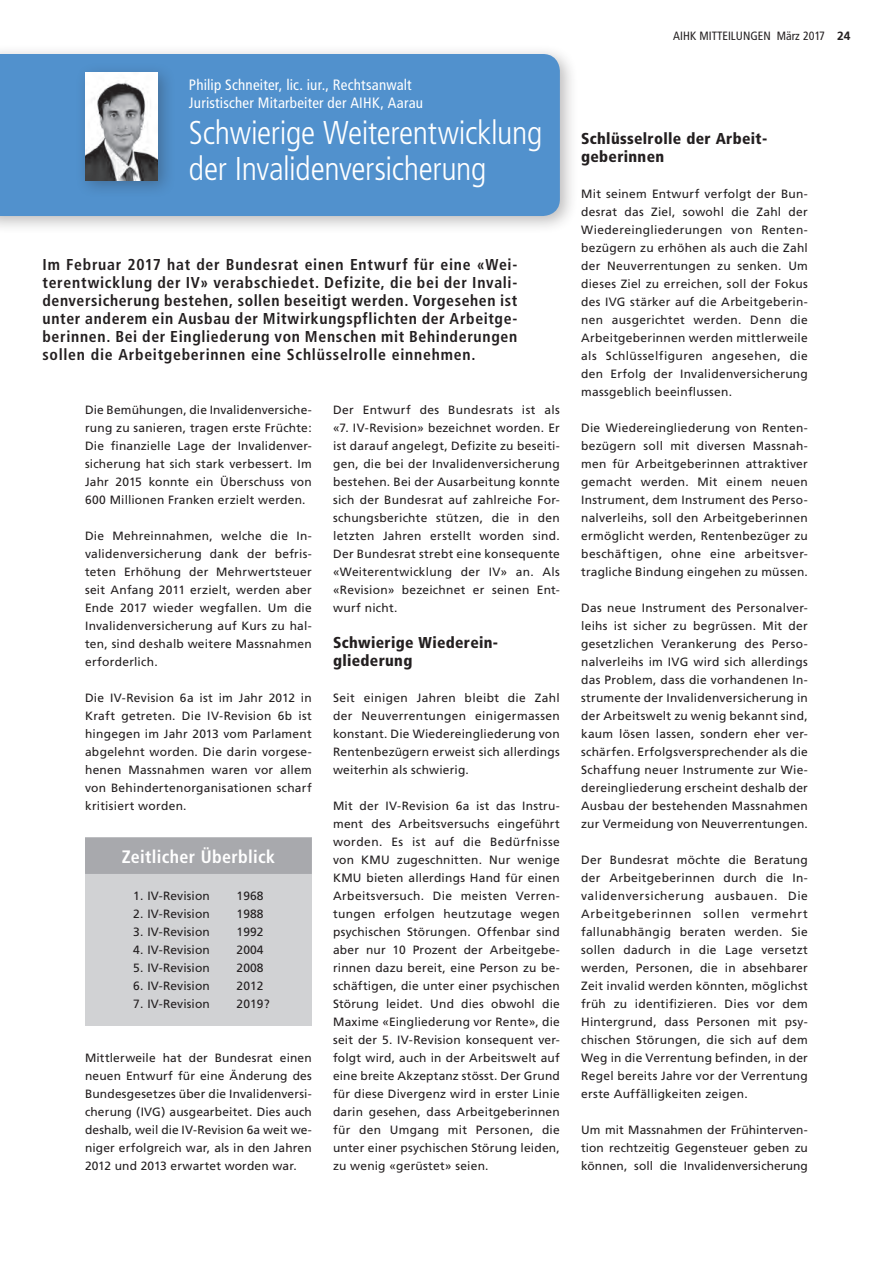
<style>
.page{position:relative;width:893px;height:1263px;background:#fff}
.page>*{position:absolute;margin:0;border:0;box-sizing:border-box;transform-origin:0 0}
.haupttitel{font:300 condensed 33px/36px "Frutiger";letter-spacing:-.01em;color:#fff}
.haupttitel_grau{font:700 condensed 18px "Frutiger";letter-spacing:.02em;color:#fff}
.lead__Abstand_nach{font:700 condensed 15.75px/18px "Frutiger";letter-spacing:.045em;color:#231f20;text-align:justify}
.zwischentitel{font:900 condensed 15.75px/18px "Frutiger";letter-spacing:.02em;color:#231f20}
.autor{font:condensed 15px/18px "Frutiger";letter-spacing:.015em;color:#fff}
.fliesstext{font:12px/18px "Frutiger";letter-spacing:.02em;color:#231f20;text-align:justify}
.text_grau{font:12px "Frutiger";letter-spacing:.01em;color:#231f20}
.t1{font:condensed 12px "Frutiger";color:#231f20}
.s1{font-family:"Frutiger LT45";font-weight:300;font-stretch:normal}
</style>
<div class="page">
<div style="left:0;top:44px;width:578px;height:191px;background:#231f20;opacity:.3"></div>
<div style="left:0;top:54px;width:560px;height:162px;background:#5191cd"></div>
<div style="left:85px;top:838px;width:227px;height:188px;background:#d1d2d4"></div>
<div style="left:85px;top:837px;width:227px;height:37px;background:#a8a9ad"></div>
<div style="left:75px;top:62px;width:101px;height:137px;background:#231f20;opacity:.3"></div>
<img style="left:85px;top:72px;width:73px;height:108px">
<p class="autor" style="left:189px;top:76px;width:235px">Philip Schneiter, lic. iur., Rechtsanwalt<br>Juristischer Mitarbeiter der AIHK, Aarau</p>
<p class="haupttitel" style="left:189px;top:115px;width:355px">Schwierige Weiterentwicklung der Invalidenversicherung</p>
<p class="lead__Abstand_nach" style="left:43px;top:256px;width:476px">Im Februar 2017 hat der Bundesrat einen Entwurf für eine «Wei&shy;terentwicklung der IV» verabschiedet. Defizite, die bei der Invali&shy;denversicherung bestehen, sollen beseitigt werden. Vorgesehen ist unter anderem ein Ausbau der Mitwirkungspflichten der Arbeitge&shy;berinnen. Bei der Eingliederung von Menschen mit Behinderungen sollen die Arbeitgeberinnen eine Schlüsselrolle einnehmen.</p>
<p class="fliesstext" style="left:85px;top:401px;width:228px">Die Bemühungen, die Invalidenversiche&shy;rung zu sanieren, tragen erste Früchte:<br>Die finanzielle Lage der Invalidenver&shy;sicherung hat sich stark verbessert. Im Jahr 2015 konnte ein Überschuss von 600 Millionen Franken erzielt werden.</p>
<p class="fliesstext" style="left:85px;top:527px;width:228px">Die Mehreinnahmen, welche die In&shy;validenversicherung dank der befris&shy;teten Erhöhung der Mehrwertsteuer seit Anfang 2011 erzielt, werden aber Ende 2017 wieder wegfallen. Um die Invalidenversicherung auf Kurs zu hal&shy;ten, sind deshalb weitere Massnahmen erforderlich.</p>
<p class="fliesstext" style="left:85px;top:689px;width:228px">Die IV-Revision 6a ist im Jahr 2012 in Kraft getreten. Die IV-Revision 6b ist hingegen im Jahr 2013 vom Parlament abgelehnt worden. Die darin vorgese&shy;henen Massnahmen waren vor allem von Behindertenorganisationen scharf kritisiert worden.</p>
<p class="haupttitel_grau" style="left:122px;top:846px;width:155px">Zeitlicher Überblick</p>
<p class="text_grau" style="left:133px;top:889px;width:78px">1. IV-Revision</p>
<p class="text_grau" style="left:237px;top:889px;width:29px">1968</p>
<p class="text_grau" style="left:133px;top:907px;width:78px">2. IV-Revision</p>
<p class="text_grau" style="left:237px;top:907px;width:29px">1988</p>
<p class="text_grau" style="left:133px;top:925px;width:78px">3. IV-Revision</p>
<p class="text_grau" style="left:237px;top:925px;width:29px">1992</p>
<p class="text_grau" style="left:133px;top:943px;width:78px">4. IV-Revision</p>
<p class="text_grau" style="left:237px;top:943px;width:29px">2004</p>
<p class="text_grau" style="left:133px;top:961px;width:78px">5. IV-Revision</p>
<p class="text_grau" style="left:237px;top:961px;width:29px">2008</p>
<p class="text_grau" style="left:133px;top:979px;width:78px">6. IV-Revision</p>
<p class="text_grau" style="left:237px;top:979px;width:29px">2012</p>
<p class="text_grau" style="left:133px;top:997px;width:78px">7. IV-Revision</p>
<p class="text_grau" style="left:237px;top:997px;width:35px">2019?</p>
<p class="fliesstext" style="left:85px;top:1049px;width:228px">Mittlerweile hat der Bundesrat einen neuen Entwurf für eine Änderung des Bundesgesetzes über die Invalidenversi&shy;cherung (IVG) ausgearbeitet. Dies auch deshalb, weil die IV-Revision 6a weit we&shy;niger erfolgreich war, als in den Jahren 2012 und 2013 erwartet worden war.</p>
<p class="fliesstext" style="left:333px;top:401px;width:228px">Der Entwurf des Bundesrats ist als «7. IV-Revision» bezeichnet worden. Er ist darauf angelegt, Defizite zu beseiti&shy;gen, die bei der Invalidenversicherung bestehen. Bei der Ausarbeitung konnte sich der Bundesrat auf zahlreiche For&shy;schungsberichte stützen, die in den letzten Jahren erstellt worden sind.<br>Der Bundesrat strebt eine konsequente «Weiterentwicklung der IV» an. Als «Revision» bezeichnet er seinen Ent&shy;wurf nicht.</p>
<p class="zwischentitel" style="left:333px;top:633px;width:165px">Schwierige Wiederein&shy;gliederung</p>
<p class="fliesstext" style="left:333px;top:689px;width:228px">Seit einigen Jahren bleibt die Zahl der Neuverrentungen einigermassen konstant. Die Wiedereingliederung von Rentenbezügern erweist sich allerdings weiterhin als schwierig.</p>
<p class="fliesstext" style="left:333px;top:797px;width:228px">Mit der IV-Revision 6a ist das Instru&shy;ment des Arbeitsversuchs eingeführt worden. Es ist auf die Bedürfnisse von KMU zugeschnitten. Nur wenige KMU bieten allerdings Hand für einen Arbeitsversuch. Die meisten Verren&shy;tungen erfolgen heutzutage wegen psychischen Störungen. Offenbar sind aber nur 10 Prozent der Arbeitgebe&shy;rinnen dazu bereit, eine Person zu be&shy;schäftigen, die unter einer psychischen Störung leidet. Und dies obwohl die Maxime «Eingliederung vor Rente», die seit der 5. IV-Revision konsequent ver&shy;folgt wird, auch in der Arbeitswelt auf eine breite Akzeptanz stösst. Der Grund für diese Divergenz wird in erster Linie darin gesehen, dass Arbeitgeberinnen für den Umgang mit Personen, die unter einer psychischen Störung leiden, zu wenig «gerüstet» seien.</p>
<p class="t1" style="left:673px;top:29px;width:179px">AIHK MITTEILUNGEN März 2017 <span class="s1">24</span></p>
<p class="zwischentitel" style="left:581px;top:129px;width:186px">Schlüsselrolle der Arbeit&shy;geberinnen</p>
<p class="fliesstext" style="left:581px;top:185px;width:228px">Mit seinem Entwurf verfolgt der Bun&shy;desrat das Ziel, sowohl die Zahl der Wiedereingliederungen von Renten&shy;bezügern zu erhöhen als auch die Zahl der Neuverrentungen zu senken. Um dieses Ziel zu erreichen, soll der Fokus des IVG stärker auf die Arbeitgeberin&shy;nen ausgerichtet werden. Denn die Arbeitgeberinnen werden mittlerweile als Schlüsselfiguren angesehen, die den Erfolg der Invalidenversicherung massgeblich beeinflussen.</p>
<p class="fliesstext" style="left:581px;top:419px;width:228px">Die Wiedereingliederung von Renten&shy;bezügern soll mit diversen Massnah&shy;men für Arbeitgeberinnen attraktiver gemacht werden. Mit einem neuen Instrument, dem Instrument des Perso&shy;nalverleihs, soll den Arbeitgeberinnen ermöglicht werden, Rentenbezüger zu beschäftigen, ohne eine arbeitsver&shy;tragliche Bindung eingehen zu müssen.</p>
<p class="fliesstext" style="left:581px;top:599px;width:228px">Das neue Instrument des Personalver&shy;leihs ist sicher zu begrüssen. Mit der gesetzlichen Verankerung des Perso&shy;nalverleihs im IVG wird sich allerdings das Problem, dass die vorhandenen In&shy;strumente der Invalidenversicherung in der Arbeitswelt zu wenig bekannt sind, kaum lösen lassen, sondern eher ver&shy;schärfen. Erfolgsversprechender als die Schaffung neuer Instrumente zur Wie&shy;dereingliederung erscheint deshalb der Ausbau der bestehenden Massnahmen zur Vermeidung von Neuverrentungen.</p>
<p class="fliesstext" style="left:581px;top:851px;width:228px">Der Bundesrat möchte die Beratung der Arbeitgeberinnen durch die In&shy;validenversicherung ausbauen. Die Arbeitgeberinnen sollen vermehrt fallunabhängig beraten werden. Sie sollen dadurch in die Lage versetzt werden, Personen, die in absehbarer Zeit invalid werden könnten, möglichst früh zu identifizieren. Dies vor dem Hintergrund, dass Personen mit psy&shy;chischen Störungen, die sich auf dem Weg in die Verrentung befinden, in der Regel bereits Jahre vor der Verrentung erste Auffälligkeiten zeigen.</p>
<p class="fliesstext" style="left:581px;top:1121px;width:228px">Um mit Massnahmen der Frühinterven&shy;tion rechtzeitig Gegensteuer geben zu können, soll die Invalidenversicherung</p>
</div>
